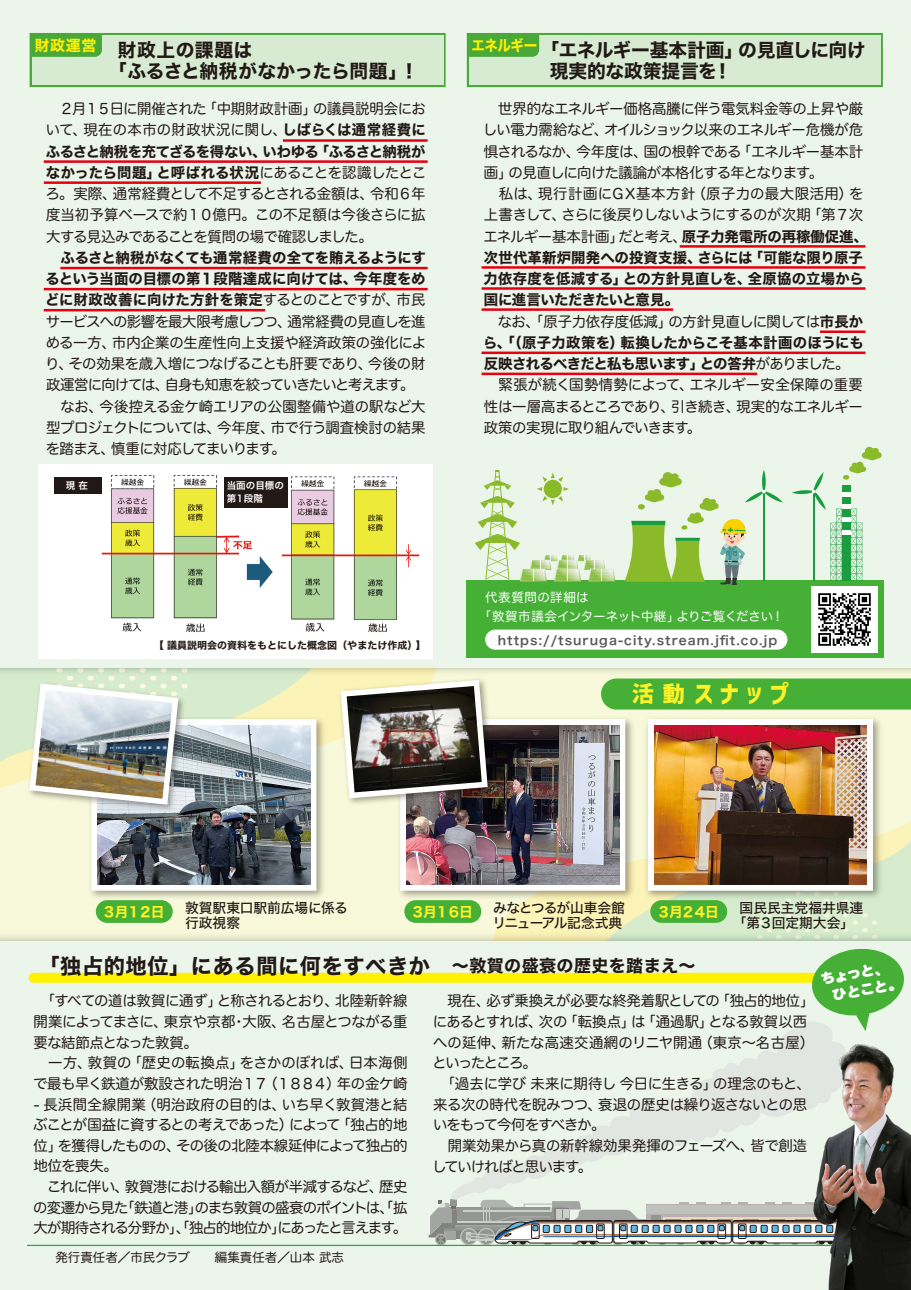
<style>
.page{position:relative;width:911px;height:1290px;background:#ebf5ea}
.page>*{position:absolute;margin:0;border:0;box-sizing:border-box;transform-origin:0 0}
.t1{font:24.25px "Corporate Logo Bold ver 2";color:#fff226}
.t2{font:21.25px "Hiragino Sans W7";letter-spacing:.025em;color:#221815}
.t3{font:18.75px/21.2px "Hiragino Sans W7";letter-spacing:-.005em;color:#221815}
.t4{font:18.75px "Hiragino Sans W7";letter-spacing:.03em;color:#221815}
.t5{font:15px "Hiragino Sans W7";letter-spacing:-.025em;color:#fff100;scale:.9 1}
.t6{font:15px "Hiragino Sans W7";letter-spacing:-.025em;color:#fff100}
.t7{font:14.38px/20.6px "Hira Maru Pro N W4";letter-spacing:-.035em;color:#221815}
.t8{font:14.38px/21.2px "Hiragino Sans W7";letter-spacing:-.01em;color:#221815;text-align:justify}
.t9{font:14.38px/21.2px "Hira Maru Pro N W4";color:#221815}
.t10{font:14.12px/17.8px "DF Maru Gothic Std W12";color:#fff}
.t11{font:13.75px/15px "Hiragino Sans W5";color:#221815}
.t12{font:13.75px/15px "Hiragino Sans W5";letter-spacing:-.055em;color:#221815}
.t13{font:13.75px "Hiragino Sans W7";letter-spacing:-.115em;color:#fff226}
.t14{font:12.5px "Hiragino Sans W6";letter-spacing:.085em;color:#595757}
.t15{font:12.5px/19.4px "Hira Maru Pro N W4";letter-spacing:.02em;color:#fff}
.t16{font:12.5px "Hira Maru Pro W4";color:#221815}
.t17{font:10px "Hiragino Sans W7";color:#221815}
.t18{font:9.5px/13.2px "Hiragino Sans W6";color:#fff}
.s1{font-family:"Hiragino Sans W7"}
.s2{font-family:"Hira Maru Pro N W4"}
.s3{font-size:22.12px}
.s4{font-size:17px}
</style>
<div class="page">
<svg style="left:451px;top:1022px;width:381px;height:177px"></svg>
<svg style="left:429px;top:1199px;width:381px;height:46px"></svg>
<hr style="left:27px;top:1245px;width:853px;height:1px;background:#22ac38">
<svg style="left:0;top:668px;width:911px;height:272px;fill:#f7f9da"></svg>
<hr style="left:679px;top:245px;width:186px;height:3px;background:#e60012">
<hr style="left:481px;top:266px;width:384px;height:3px;background:#e60012">
<hr style="left:481px;top:287px;width:384px;height:3px;background:#e60012">
<hr style="left:820px;top:330px;width:45px;height:3px;background:#e60012">
<hr style="left:481px;top:352px;width:384px;height:2px;background:#e60012">
<hr style="left:481px;top:373px;width:276px;height:2px;background:#e60012">
<hr style="left:481px;top:308px;width:192px;height:3px;background:#e60012">
<hr style="left:283px;top:139px;width:144px;height:3px;background:#e60012">
<hr style="left:44px;top:160px;width:383px;height:3px;background:#e60012">
<hr style="left:44px;top:181px;width:217px;height:3px;background:#e60012">
<hr style="left:60px;top:267px;width:367px;height:2px;background:#e60012">
<hr style="left:44px;top:288px;width:383px;height:2px;background:#e60012">
<hr style="left:44px;top:309px;width:221px;height:2px;background:#e60012">
<div style="left:39px;top:464px;width:394px;height:194px;background:#fff"></div>
<img style="left:97px;top:475px;width:323px;height:158px">
<div style="left:601px;top:678px;width:310px;height:31px;background:#45b035"></div>
<img style="left:642px;top:713px;width:243px;height:190px">
<div style="left:648px;top:719px;width:225px;height:172px;border:12px solid #fff"></div>
<img style="left:394px;top:713px;width:243px;height:190px">
<div style="left:400px;top:719px;width:225px;height:172px;border:12px solid #fff"></div>
<img style="left:85px;top:713px;width:243px;height:190px">
<div style="left:91px;top:719px;width:225px;height:172px;border:12px solid #fff"></div>
<img style="left:654px;top:725px;width:212px;height:159px">
<div style="left:34px;top:973px;width:844px;height:10px;background:#fff100"></div>
<svg style="left:809px;top:948px;width:95px;height:83px"></svg>
<div style="left:466px;top:581px;width:417px;height:77px;background:#45b035"></div>
<div style="left:485px;top:629px;width:302px;height:21px;background:#fff;border-radius:10px"></div>
<img style="left:811px;top:586px;width:67px;height:67px">
<div style="left:650px;top:900px;width:77px;height:23px;background:#45b035;border-radius:11px"></div>
<div style="left:467px;top:33px;width:416px;height:54px;background:#48a838"></div>
<div style="left:469px;top:35px;width:411px;height:50px;background:#d6ebd2"></div>
<div style="left:469px;top:35px;width:70px;height:22px;background:#48a838"></div>
<div style="left:30px;top:33px;width:415px;height:54px;background:#48a838"></div>
<div style="left:32px;top:35px;width:411px;height:50px;background:#d6ebd2"></div>
<div style="left:32px;top:35px;width:70px;height:22px;background:#48a838"></div>
<img style="left:810px;top:1041px;width:101px;height:249px">
<img style="left:406px;top:725px;width:213px;height:159px">
<div style="left:404px;top:900px;width:77px;height:23px;background:#45b035;border-radius:11px"></div>
<img style="left:98px;top:811px;width:212px;height:73px">
<div style="left:96px;top:900px;width:77px;height:23px;background:#45b035;border-radius:11px"></div>
<img style="left:335px;top:675px;width:163px;height:134px">
<svg style="left:335px;top:674px;width:158px;height:130px;background:#c6c2a9"></svg>
<img style="left:24px;top:811px;width:165px;height:4px">
<svg style="left:0;top:668px;width:313px;height:143px;background:#c1cebe"></svg>
<img style="left:36px;top:689px;width:136px;height:109px">
<img style="left:347px;top:686px;width:135px;height:106px">
<div style="left:224px;top:477px;width:63px;height:31px;background:#221815"></div>
<div style="left:54px;top:477px;width:47px;height:16px;background:#221815"></div>
<hr style="left:762px;top:470px;width:3px;height:22px;background:#1a9d3e;border-radius:50%">
<svg style="left:792px;top:447px;width:89px;height:134px"></svg>
<svg style="left:475px;top:470px;width:140px;height:111px"></svg>
<svg style="left:624px;top:472px;width:159px;height:113px"></svg>
<svg style="left:405px;top:544px;width:7px;height:23px"></svg>
<p class="t6" style="left:34px;top:34px;width:64px">財政運営</p>
<h3 class="t4" style="left:118px;top:35px;width:136px">財政上の課題は</h3>
<p class="t5" style="left:471px;top:34px;width:75px">エネルギー</p>
<h3 class="t3" style="left:108px;top:61px;width:312px">「ふるさと納税がなかったら問題」！</h3>
<h3 class="t3" style="left:550px;top:40px;width:317px;text-indent:-9px">「エネルギー基本計画」の見直しに向け現実的な政策提言を！</h3>
<p class="t9" style="left:46px;top:97px;width:381px">　２月１５日に開催された「中期財政計画」の議員説明会において、現在の本市の財政状況に関し、<span class="s1">しばらくは通常経費に</span></p>
<p class="t8" style="left:46px;top:141px;width:382px">ふるさと納税を充てざるを得ない、いわゆる「ふるさと納税がなかったら問題」と呼ばれる状況<span class="s2">にあることを認識したとこ</span></p>
<p class="t7" style="left:45px;top:182px;width:381px;line-height:21.2px;text-align:justify">ろ。実際、通常経費として不足するとされる金額は、令和６年度当初予算ベースで約１０億円。この不足額は今後さらに拡大する見込みであることを質問の場で確認しました。</p>
<p class="t8" style="left:45px;top:247px;width:382px;text-indent:15px">ふるさと納税がなくても通常経費の全てを賄えるようにするという当面の目標の第１段階達成に向けては、今年度をめどに財政改善に向けた方針を策定<span class="s2">するとのことですが、市民</span></p>
<p class="t7" style="left:45px;top:310px;width:382px;line-height:21.2px">サービスへの影響を最大限考慮しつつ、通常経費の見直しを進める一方、市内企業の生産性向上支援や経済政策の強化により、その効果を歳入増につなげることも肝要であり、今後の財政運営に向けては、自身も知恵を絞っていきたいと考えます。　なお、今後控える金ケ崎エリアの公園整備や道の駅など大型プロジェクトについては、今年度、市で行う調査検討の結果を踏まえ、慎重に対応してまいります。</p>
<p class="t18" style="left:66px;top:478px;width:24px">現 在</p>
<p class="t18" style="left:227px;top:478px;width:59px">当面の目標の第１段階</p>
<p class="t17" style="left:154px;top:637px;width:273px">【 議員説明会の資料をもとにした概念図（やまたけ作成）】</p>
<p class="t7" style="left:483px;top:97px;width:386px;line-height:21.2px">　世界的なエネルギー価格高騰に伴う電気料金等の上昇や厳しい電力需給など、オイルショック以来のエネルギー危機が危惧されるなか、今年度は、国の根幹である「エネルギー基本計画」の見直しに向けた議論が本格化する年となります。<br>　私は、現行計画にＧＸ基本方針（原子力の最大限活用）を上書きして、さらに後戻りしないようにするのが次期「第７次エネルギー基本計画」だと考え、<span class="s1">原子力発電所の再稼働促進、</span></p>
<p class="t8" style="left:483px;top:247px;width:382px">次世代革新炉開発への投資支援、さらには「可能な限り原子力依存度を低減する」との方針見直しを、全原協の立場から国に進言いただきたいと意見。</p>
<p class="t7" style="left:484px;top:310px;width:381px">　なお、「原子力依存度低減」の方針見直しに関しては<span class="s1">市長か</span></p>
<p class="t8" style="left:483px;top:332px;width:382px">ら、「（原子力政策を）転換したからこそ基本計画のほうにも反映されるべきだと私も思います」との答弁<span class="s2">がありました。</span></p>
<p class="t7" style="left:484px;top:373px;width:381px;line-height:21.2px;text-align:justify">　緊張が続く国勢情勢によって、エネルギー安全保障の重要性は一層高まるところであり、引き続き、現実的なエネルギー政策の実現に取り組んでいきます。</p>
<p class="t15" style="left:479px;top:587px;width:306px;text-indent:6px">代表質問の詳細は<br>「敦賀市議会インターネット中継」よりご覧ください！</p>
<p class="t14" style="left:498px;top:629px;width:281px">https://tsuruga-city.stream.jfit.co.jp</p>
<h1 class="t1" style="left:632px;top:676px;width:157px"><span class="s3">活動</span>スナップ</h1>
<p class="t13" style="left:102px;top:901px;width:64px">３月１２日</p>
<p class="t11" style="left:185px;top:899px;width:164px">敦賀駅東口駅前広場に係る行政視察</p>
<p class="t13" style="left:411px;top:901px;width:64px">３月１６日</p>
<p class="t12" style="left:492px;top:899px;width:134px">みなとつるが山車会館リニューアル記念式典</p>
<p class="t13" style="left:657px;top:901px;width:64px">３月２４日</p>
<p class="t11" style="left:732px;top:899px;width:132px;text-indent:7px">国民民主党福井県連「第３回定期大会」</p>
<h2 class="t2" style="left:38px;top:949px;width:658px">「独占的地位」にある間に何をすべきか <span class="s4">～敦賀の盛衰の歴史を踏まえ～</span></h2>
<p class="t7" style="left:33px;top:990px;width:376px">　「すべての道は敦賀に通ず」と称されるとおり、北陸新幹線開業によってまさに、東京や京都・大阪、名古屋とつながる重要な結節点となった敦賀。<br>　一方、敦賀の「歴史の転換点」をさかのぼれば、日本海側で最も早く鉄道が敷設された明治１７（１８８４）年の金ケ崎</p>
<p class="t7" style="left:33px;top:1093px;width:376px;text-align:justify">- 長浜間全線開業（明治政府の目的は、いち早く敦賀港と結ぶことが国益に資するとの考えであった）によって「独占的地位」を獲得したものの、その後の北陸本線延伸によって独占的地位を喪失。</p>
<p class="t7" style="left:33px;top:1175px;width:376px;text-align:justify;text-indent:14px">これに伴い、敦賀港における輸出入額が半減するなど、歴史の変遷から見た「鉄道と港」のまち敦賀の盛衰のポイントは、「拡大が期待される分野か」、「独占的地位か」にあったと言えます。</p>
<p class="t7" style="left:432px;top:990px;width:383px">　現在、必ず乗換えが必要な終発着駅としての「独占的地位」にあるとすれば、次の「転換点」は「通過駅」となる敦賀以西への延伸、新たな高速交通網のリニヤ開通（東京～名古屋）といったところ。<br>　「過去に学び 未来に期待し 今日に生きる」の理念のもと、来る次の時代を睨みつつ、衰退の歴史は繰り返さないとの思いをもって今何をすべきか。<br>　開業効果から真の新幹線効果発揮のフェーズへ、皆で創造していければと思います。</p>
<p class="t16" style="left:55px;top:1246px;width:290px">発行責任者／市民クラブ　　編集責任者／山本 武志</p>
<p class="t10" style="left:819px;top:970px;width:81px;rotate:-10deg">ちょっと、　ひとこと。</p>
</div>
